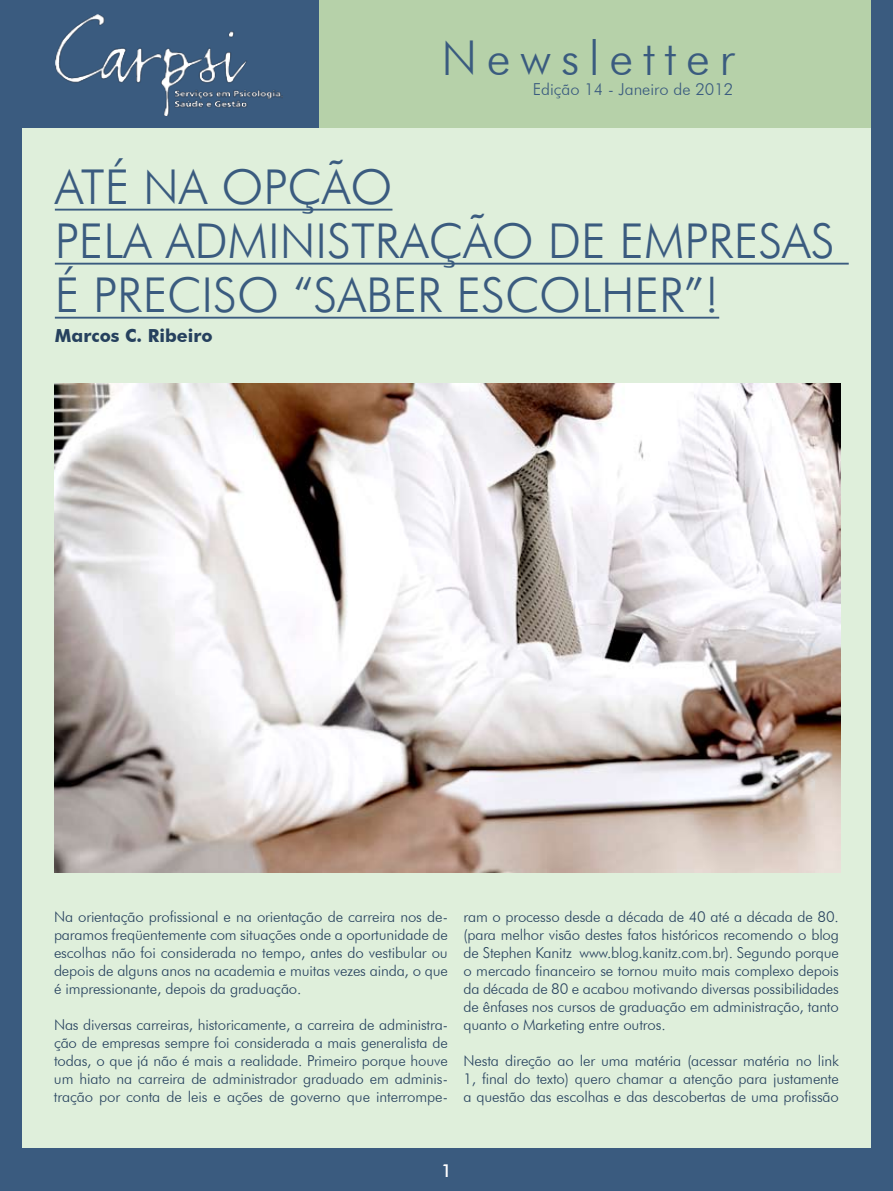
<style>
.page{position:relative;width:893px;height:1191px;background:#fff}
.page>*{position:absolute;margin:0;border:0;box-sizing:border-box;transform-origin:0 0}
.t1{font:300 48px/54px "Futura BT";color:#3a5b7f}
.t2{font:700 18px "Futura BT";color:#26415e}
.t3{font:500 18px "Futura BT";color:#fff}
.t4{font:300 16.5px "Futura BT";color:#3a5b7f}
.t5{font:300 15px/18px "Futura BT";letter-spacing:-.01em;color:#26415e;text-align:justify}
</style>
<div class="page">
<div style="left:1px;top:1px;width:891px;height:1189px;background:#dfefdb"></div>
<div style="left:0;top:1148px;width:893px;height:43px;background:#3a5b7f"></div>
<div style="left:0;top:0;width:893px;height:128px;background:#b6d1a9"></div>
<div style="left:0;top:0;width:319px;height:128px;background:#3a5b7f"></div>
<div style="left:872px;top:0;width:21px;height:1191px;background:#3a5b7f"></div>
<div style="left:0;top:0;width:21px;height:1191px;background:#3a5b7f"></div>
<img style="left:55px;top:14px;width:228px;height:101px">
<hr style="left:55px;top:209px;width:337px;height:1px;background:#3a5b7f">
<hr style="left:55px;top:263px;width:794px;height:1px;background:#3a5b7f">
<hr style="left:55px;top:317px;width:664px;height:1px;background:#3a5b7f">
<img style="left:54px;top:384px;width:786px;height:488px">
<h1 class="t1" style="left:441px;top:30px;width:295px">Newsletter</h1>
<p class="t4" style="left:533px;top:80px;width:202px">Edição 14 - Janeiro de 2012</p>
<h1 class="t1" style="left:55px;top:160px;width:781px">Até na opção<br>pe la Admin istração de Empresas é preciso “sabe r escolhe r”!</h1>
<p class="t2" style="left:55px;top:325px;width:159px">Marcos C. Ribeiro</p>
<p class="t5" style="left:54px;top:908px;width:395px">Na orientação profissional e na orientação de carreira nos de&shy;paramos freqüentemente com situações onde a oportunidade de escolhas não foi considerada no tempo, antes do vestibular ou depois de alguns anos na academia e muitas vezes ainda, o que é impressionante, depois da graduação.</p>
<p class="t5" style="left:54px;top:1016px;width:395px">Nas diversas carreiras, historicamente, a carreira de administra&shy;ção de empresas sempre foi considerada a mais generalista de todas, o que já não é mais a realidade. Primeiro porque houve um hiato na carreira de administrador graduado em adminis&shy;tração por conta de leis e ações de governo que interrompe-</p>
<p class="t5" style="left:463px;top:908px;width:377px">ram o processo desde a década de 40 até a década de 80. (para melhor visão destes fatos históricos recomendo o blog de Stephen Kanitz www.blog.kanitz.com.br). Segundo porque o mercado financeiro se tornou muito mais complexo depois da década de 80 e acabou motivando diversas possibilidades de ênfases nos cursos de graduação em administração, tanto quanto o Marketing entre outros.</p>
<p class="t5" style="left:463px;top:1052px;width:377px">Nesta direção ao ler uma matéria (acessar matéria no link 1, final do texto) quero chamar a atenção para justamente a questão das escolhas e das descobertas de uma profissão</p>
<p class="t3" style="left:441px;top:1160px;width:12px">1</p>
</div>
